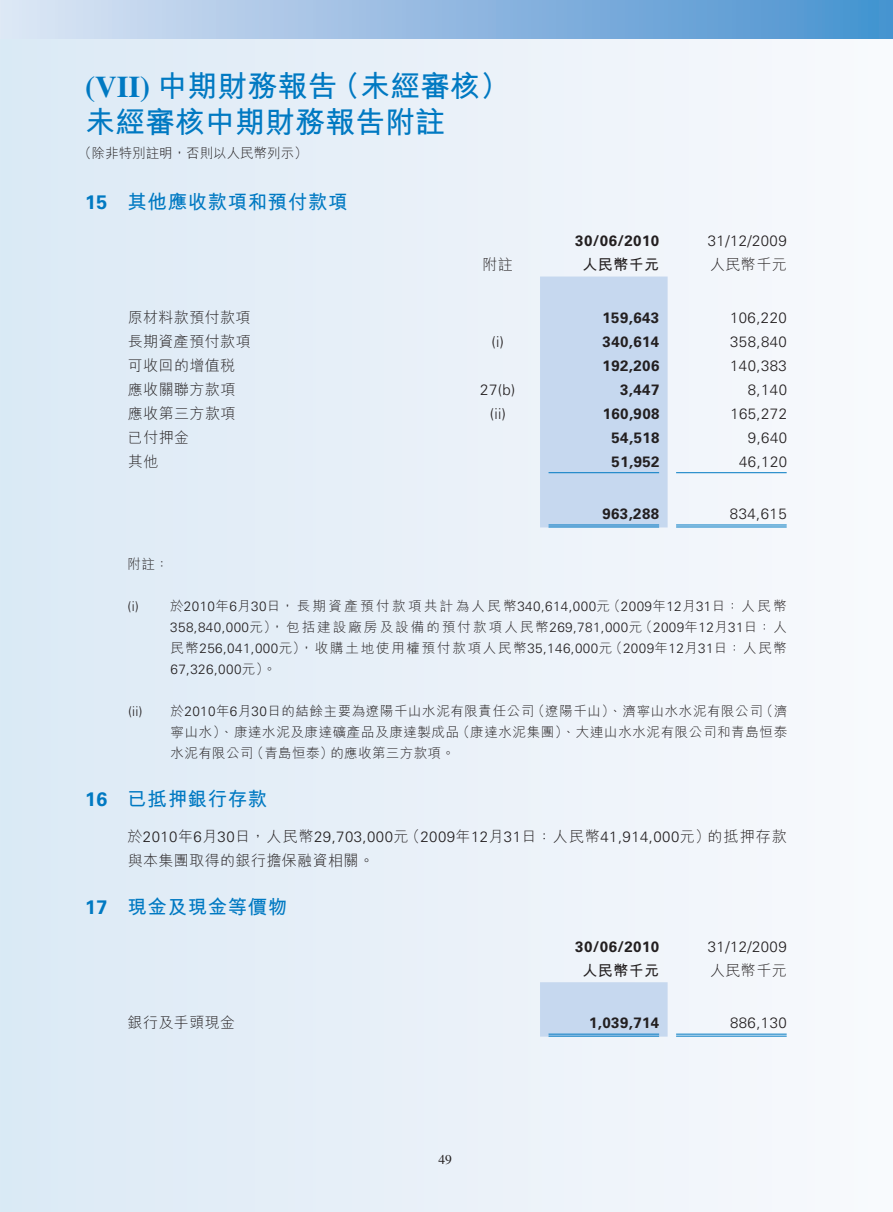
<style>
.page{position:relative;width:893px;height:1212px;background:#fff}
.page>*{position:absolute;margin:0;border:0;box-sizing:border-box;transform-origin:0 0}
.t1{font:700 30px/36px "M Hei HK";color:#0079c2}
.t2{font:700 19.5px "M Hei HK";letter-spacing:.03em;color:#0079c2}
.t3{font:300 15px "Univers LT Std";letter-spacing:.03em;color:#231f20}
.t4{font:700 15px "Univers LT Std";letter-spacing:.03em;color:#231f20}
.t5{font:300 15px "M Hei HK";letter-spacing:.03em;color:#231f20}
.t6{font:700 15px "M Hei HK";letter-spacing:.03em;color:#231f20}
.t7{font:300 13.5px/21px "Univers LT Std";letter-spacing:.03em;color:#231f20;text-align:justify}
.t8{font:300 13.5px/21px "M Hei HK";letter-spacing:.03em;color:#231f20;text-align:justify}
.t9{font:300 13.5px "M Hei HK";color:#231f20}
.t10{font:13.5px "Times LT Std";color:#231f20}
.s1{font-family:"Times LT Std"}
.s2{font-family:"Univers LT Std"}
.s3{font-family:"M Hei HK"}
</style>
<div class="page">
<div style="left:0;top:0;width:893px;height:1212px;background:linear-gradient(to right,#dbe9f5,#f8f9fc)"></div>
<div style="left:0;top:0;width:893px;height:38px;background:linear-gradient(to right,#dee4f4,#4790cf)"></div>
<div style="left:540px;top:276px;width:128px;height:251px;background:#c6d8ef"></div>
<hr style="left:549px;top:472px;width:110px;height:1px;background:#0079c2">
<hr style="left:676px;top:472px;width:111px;height:1px;background:#0079c2">
<hr style="left:549px;top:524px;width:110px;height:1px;background:#0079c2">
<hr style="left:549px;top:526px;width:110px;height:1px;background:#0079c2">
<hr style="left:676px;top:524px;width:111px;height:1px;background:#0079c2">
<hr style="left:676px;top:526px;width:111px;height:1px;background:#0079c2">
<div style="left:540px;top:982px;width:128px;height:54px;background:#c6d8ef"></div>
<hr style="left:549px;top:1033px;width:110px;height:1px;background:#0079c2">
<hr style="left:549px;top:1035px;width:110px;height:1px;background:#0079c2">
<hr style="left:676px;top:1033px;width:111px;height:1px;background:#0079c2">
<hr style="left:676px;top:1035px;width:111px;height:1px;background:#0079c2">
<h1 class="t1" style="left:85px;top:66px;width:426px"><span class="s1">(VII)</span> 中期財務報告（未經審核）未經審核中期財務報告附註</h1>
<p class="t9" style="left:78px;top:143px;width:231px">（除非特別註明，否則以人民幣列示）</p>
<h2 class="t2" style="left:85px;top:187px;width:264px"><span class="s2">15</span> 其他應收款項和預付款項</h2>
<p class="t4" style="left:575px;top:232px;width:85px">30/06/2010</p>
<p class="t3" style="left:708px;top:232px;width:80px">31/12/2009</p>
<p class="t5" style="left:482px;top:254px;width:32px">附註</p>
<p class="t6" style="left:582px;top:254px;width:78px">人民幣千元</p>
<p class="t5" style="left:710px;top:254px;width:78px">人民幣千元</p>
<p class="t5" style="left:128px;top:307px;width:124px">原材料款預付款項</p>
<p class="t4" style="left:602px;top:309px;width:58px">159,643</p>
<p class="t3" style="left:730px;top:308px;width:58px">106,220</p>
<p class="t5" style="left:128px;top:331px;width:124px">長期資產預付款項</p>
<p class="t3" style="left:491px;top:332px;width:14px">(i)</p>
<p class="t4" style="left:603px;top:333px;width:58px">340,614</p>
<p class="t3" style="left:730px;top:332px;width:58px">358,840</p>
<p class="t5" style="left:128px;top:355px;width:109px">可收回的增值稅</p>
<p class="t4" style="left:603px;top:357px;width:58px">192,206</p>
<p class="t3" style="left:730px;top:356px;width:58px">140,383</p>
<p class="t5" style="left:128px;top:379px;width:109px">應收關聯方款項</p>
<p class="t3" style="left:480px;top:380px;width:37px">27(b)</p>
<p class="t4" style="left:620px;top:381px;width:41px">3,447</p>
<p class="t3" style="left:748px;top:380px;width:41px">8,140</p>
<p class="t5" style="left:128px;top:403px;width:109px">應收第三方款項</p>
<p class="t3" style="left:490px;top:404px;width:18px">(ii)</p>
<p class="t4" style="left:603px;top:405px;width:58px">160,908</p>
<p class="t3" style="left:730px;top:404px;width:58px">165,272</p>
<p class="t5" style="left:128px;top:427px;width:63px">已付押金</p>
<p class="t4" style="left:612px;top:429px;width:49px">54,518</p>
<p class="t3" style="left:748px;top:428px;width:41px">9,640</p>
<p class="t5" style="left:128px;top:451px;width:32px">其他</p>
<p class="t4" style="left:612px;top:453px;width:49px">51,952</p>
<p class="t3" style="left:739px;top:452px;width:49px">46,120</p>
<p class="t4" style="left:602px;top:505px;width:58px">963,288</p>
<p class="t3" style="left:730px;top:505px;width:58px">834,615</p>
<p class="t8" style="left:128px;top:553px;width:43px">附註：</p>
<p class="t7" style="left:170px;top:595px;width:618px;text-indent:-43px">(i) <span class="s3">於</span>2010<span class="s3">年</span>6<span class="s3">月</span>30<span class="s3">日，長期資產預付款項共計為人民幣</span>340,614,000<span class="s3">元（</span>2009<span class="s3">年</span>12<span class="s3">月</span>31<span class="s3">日：人民幣</span>358,840,000<span class="s3">元），包括建設廠房及設備的預付款項人民幣</span>269,781,000<span class="s3">元（</span>2009<span class="s3">年</span>12<span class="s3">月</span>31<span class="s3">日：人民幣</span>256,041,000<span class="s3">元），收購土地使用權預付款項人民幣</span>35,146,000<span class="s3">元（</span>2009<span class="s3">年</span>12<span class="s3">月</span>31<span class="s3">日：人民幣</span>67,326,000<span class="s3">元）。</span></p>
<p class="t8" style="left:171px;top:700px;width:618px;text-indent:-43px"><span class="s2">(ii)</span> 於<span class="s2">2010</span>年<span class="s2">6</span>月<span class="s2">30</span>日的結餘主要為遼陽千山水泥有限責任公司（遼陽千山）、濟寧山水水泥有限公司（濟寧山水）、康達水泥及康達礦產品及康達製成品（康達水泥集團）、大連山水水泥有限公司和青島恒泰水泥有限公司（青島恒泰）的應收第三方款項。</p>
<h2 class="t2" style="left:85px;top:784px;width:184px"><span class="s2">16</span> 已抵押銀行存款</h2>
<p class="t3" style="left:128px;top:828px;width:661px"><span class="s3">於</span>2010<span class="s3">年</span>6<span class="s3">月</span>30<span class="s3">日，人民幣</span>29,703,000<span class="s3">元（</span>2009<span class="s3">年</span>12<span class="s3">月</span>31<span class="s3">日：人民幣</span>41,914,000<span class="s3">元）的抵押存款</span></p>
<p class="t5" style="left:128px;top:850px;width:248px">與本集團取得的銀行擔保融資相關。</p>
<h2 class="t2" style="left:85px;top:893px;width:204px"><span class="s2">17</span> 現金及現金等價物</h2>
<p class="t4" style="left:575px;top:938px;width:85px">30/06/2010</p>
<p class="t3" style="left:708px;top:937px;width:80px">31/12/2009</p>
<p class="t6" style="left:582px;top:959px;width:78px">人民幣千元</p>
<p class="t5" style="left:710px;top:960px;width:78px">人民幣千元</p>
<p class="t5" style="left:128px;top:1012px;width:109px">銀行及手頭現金</p>
<p class="t4" style="left:589px;top:1014px;width:72px">1,039,714</p>
<p class="t3" style="left:730px;top:1014px;width:58px">886,130</p>
<p class="t10" style="left:438px;top:1152px;width:15px">49</p>
</div>
